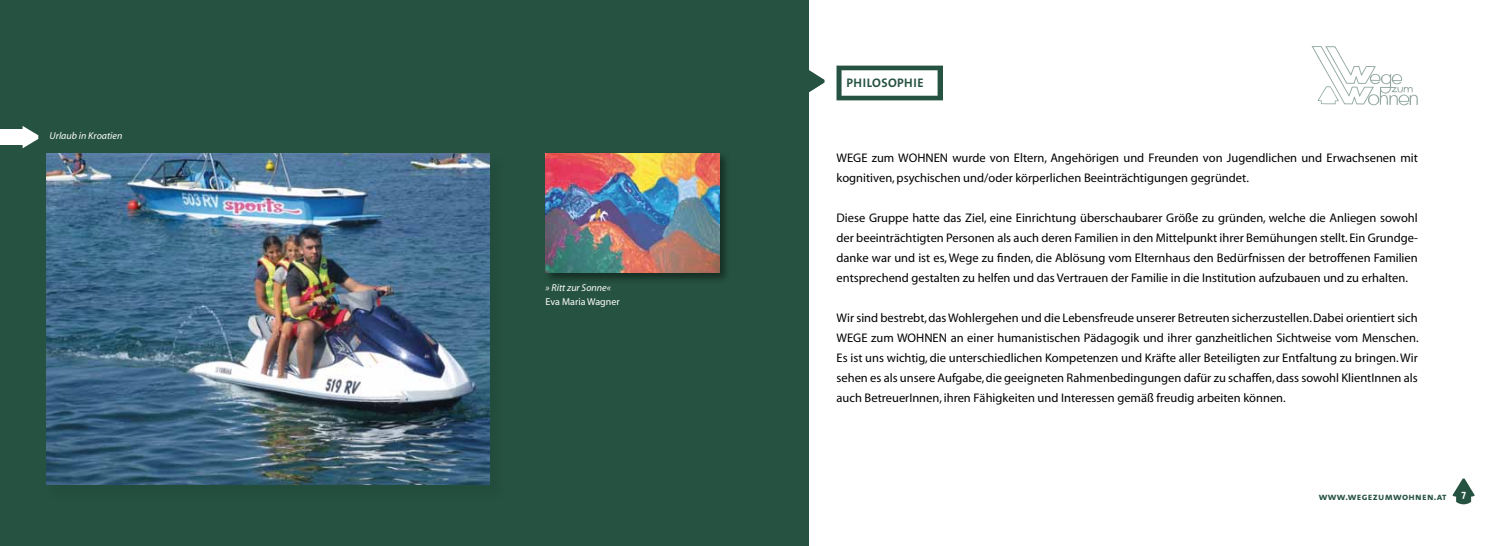
<style>
.page{position:relative;width:1510px;height:546px;background:#fff}
.page>*{position:absolute;margin:0;border:0;box-sizing:border-box;transform-origin:0 0}
.t1{font:12.5px/20px "Myriad";color:#000;text-align:justify}
.t2{font:12.5px "The Sans Bold Caps";letter-spacing:.03em;color:#265241}
.t3{font:italic 10px "Myriad";color:#fff}
.t4{font:10px "The Sans Bold Caps";letter-spacing:.03em;color:#265241}
.t5{font:10px "Myriad";color:#fff}
.t6{font:700 10px "The Sans";color:#fff}
</style>
<div class="page">
<svg style="left:1452px;top:478px;width:22px;height:26px"></svg>
<svg style="left:1311px;top:46px;width:106px;height:59px"></svg>
<div style="left:0;top:0;width:808px;height:546px;background:#265241"></div>
<div style="left:48px;top:155px;width:457px;height:345px;background:#20493a"></div>
<img style="left:46px;top:153px;width:443px;height:332px">
<div style="left:543px;top:151px;width:188px;height:133px;background:#000;opacity:.45"></div>
<img style="left:545px;top:153px;width:174px;height:120px">
<svg style="left:808px;top:66px;width:16px;height:31px"></svg>
<svg style="left:836px;top:66px;width:107px;height:34px"></svg>
<svg style="left:22px;top:126px;width:16px;height:22px"></svg>
<div style="left:0;top:129px;width:24px;height:16px;background:#fff"></div>
<p class="t3" style="left:50px;top:131px;width:74px">Urlaub in Kroatien</p>
<p class="t3" style="left:545px;top:283px;width:67px">» Ritt zur Sonne«</p>
<p class="t5" style="left:545px;top:296px;width:75px">Eva Maria Wagner</p>
<p class="t2" style="left:846px;top:72px;width:77px">Philosophie</p>
<p class="t1" style="left:836px;top:148px;width:583px">WEGE zum WOHNEN wurde von Eltern, Angehörigen und Freunden von Jugendlichen und Erwachsenen mit kognitiven, psychischen und/oder körperlichen Beeinträchtigungen gegründet.</p>
<p class="t1" style="left:836px;top:208px;width:583px">Diese Gruppe hatte das Ziel, eine Einrichtung überschaubarer Größe zu gründen, welche die Anliegen sowohl der beeinträchtigten Personen als auch deren Familien in den Mittelpunkt ihrer Bemühungen stellt. Ein Grundge&shy;danke war und ist es, Wege zu finden, die Ablösung vom Elternhaus den Bedürfnissen der betroffenen Familien entsprechend gestalten zu helfen und das Vertrauen der Familie in die Institution aufzubauen und zu erhalten.</p>
<p class="t1" style="left:836px;top:308px;width:583px">Wir sind bestrebt, das Wohlergehen und die Lebensfreude unserer Betreuten sicherzustellen. Dabei orientiert sich WEGE zum WOHNEN an einer humanistischen Pädagogik und ihrer ganzheitlichen Sichtweise vom Menschen.<br>Es ist uns wichtig, die unterschiedlichen Kompetenzen und Kräfte aller Beteiligten zur Entfaltung zu bringen. Wir sehen es als unsere Aufgabe, die geeigneten Rahmenbedingungen dafür zu schaffen, dass sowohl KlientInnen als auch BetreuerInnen, ihren Fähigkeiten und Interessen gemäß freudig arbeiten können.</p>
<p class="t4" style="left:1318px;top:488px;width:129px">www.wegezumwohnen.at</p>
<p class="t6" style="left:1461px;top:485px;width:6px">7</p>
</div>
